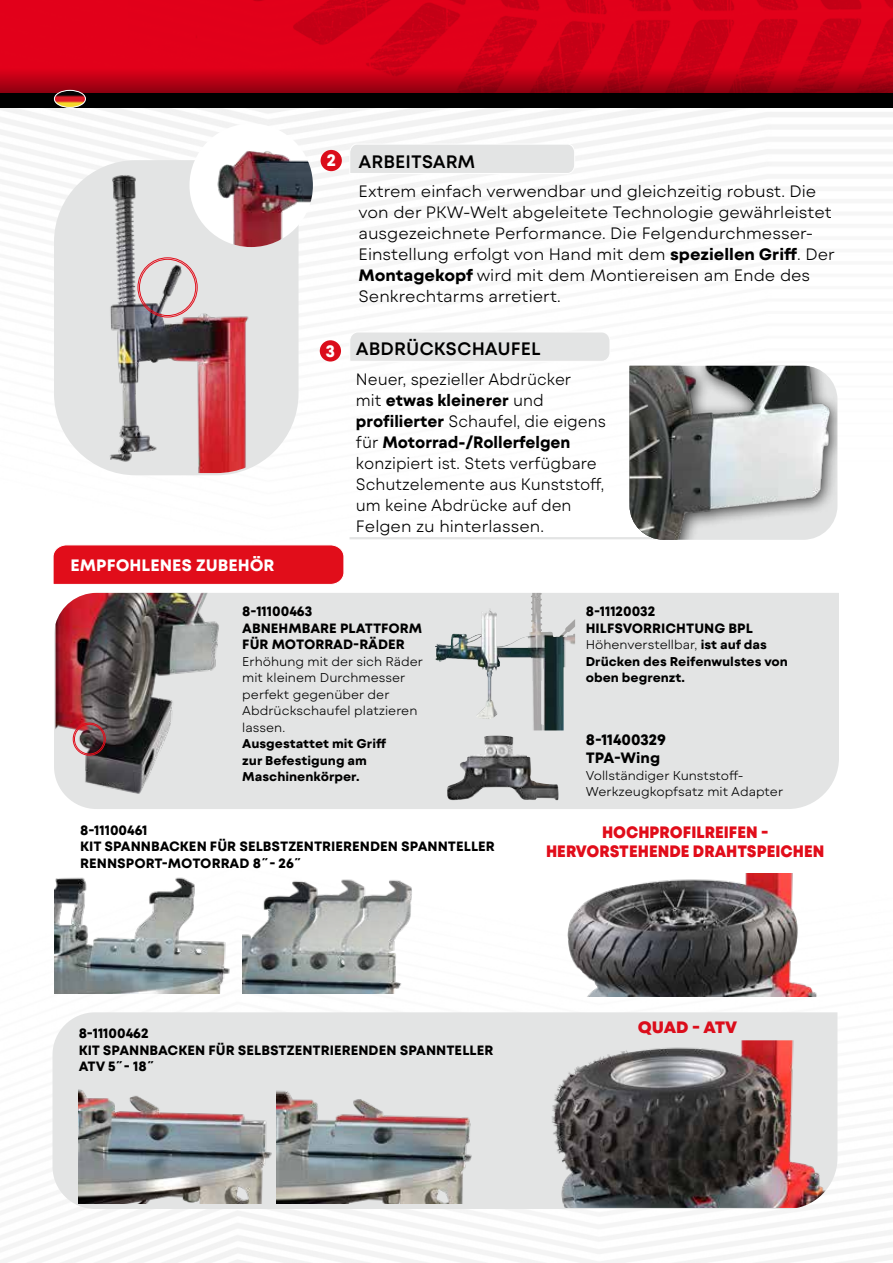
<style>
.page{position:relative;width:893px;height:1263px;background:#fff}
.page>*{position:absolute;margin:0;border:0;box-sizing:border-box;transform-origin:0 0}
.t1{font:600 18px "Mont Blanc";color:#000}
.t2{font:300 16.5px/21px "Mont Blanc";color:#000}
.t3{font:300 16.5px/21px "Mont Blanc";color:#000;scale:.95 1}
.t4{font:800 16.5px/19.8px "Mont Blanc";color:#e10d1a;text-align:center;scale:.92 1}
.t5{font:700 16.5px "Mont Blanc";color:#fff}
.t6{font:800 16.5px "Mont Blanc";color:#db0d1b}
.t7{font:700 15px/18px "Mont Blanc";color:#000}
.t8{font:700 13.5px/16.5px "Mont Blanc";color:#000}
.t9{font:300 12.75px/16.5px "Mont Blanc";color:#000}
.t10{font:700 12.75px/16.5px "Mont Blanc";color:#000}
.s1{font-weight:700}
.s2{font-weight:300}
</style>
<div class="page">
<img style="left:0;top:108px;width:893px;height:1155px">
<div style="left:0;top:0;width:128px;height:68px;background:#e2001a"></div>
<img style="left:128px;top:0;width:765px;height:68px">
<svg style="left:0;top:68px;width:893px;height:25px;background:#b30014"></svg>
<div style="left:0;top:93px;width:893px;height:15px;background:#000"></div>
<hr style="left:350px;top:537px;width:456px;height:2px;background:#e3e4e4">
<svg style="left:53px;top:159px;width:247px;height:317px;background:#d1c3c4"></svg>
<img style="left:629px;top:366px;width:208px;height:174px">
<div style="left:189px;top:124px;width:124px;height:123px;background:#fff;border-radius:50%"></div>
<img style="left:202px;top:127px;width:111px;height:120px">
<div style="left:138px;top:258px;width:59px;height:59px;border:1px solid #e10d1a;border-radius:50%"></div>
<div style="left:139px;top:259px;width:57px;height:57px;border:1px solid #e10d1a;border-radius:50%"></div>
<div style="left:53px;top:1012px;width:784px;height:197px;background:#e3e4e4"></div>
<img style="left:549px;top:1040px;width:279px;height:168px">
<img style="left:79px;top:1085px;width:395px;height:119px">
<img style="left:540px;top:873px;width:299px;height:124px">
<img style="left:54px;top:870px;width:180px;height:123px">
<img style="left:242px;top:870px;width:181px;height:123px">
<div style="left:54px;top:593px;width:785px;height:216px;background:#e3e4e4"></div>
<img style="left:56px;top:593px;width:178px;height:203px">
<div style="left:73px;top:723px;width:32px;height:32px;border:1px solid #e10d1a;border-radius:50%"></div>
<div style="left:74px;top:724px;width:30px;height:30px;border:1px solid #e10d1a;border-radius:50%"></div>
<img style="left:487px;top:593px;width:45px;height:53px">
<img style="left:447px;top:736px;width:112px;height:65px">
<svg style="left:349px;top:144px;width:226px;height:30px;background:#e4e5e5"></svg>
<svg style="left:349px;top:332px;width:261px;height:30px;background:#e4e5e5"></svg>
<img style="left:54px;top:90px;width:31px;height:17px">
<div style="left:54px;top:90px;width:32px;height:18px;border:1px solid #fff;border-radius:50%"></div>
<div style="left:321px;top:150px;width:21px;height:21px;background:#db0d1b;border-radius:50%"></div>
<div style="left:320px;top:340px;width:21px;height:21px;background:#db0d1b;border-radius:50%"></div>
<svg style="left:53px;top:544px;width:291px;height:41px;background:#e31e2a"></svg>
<p class="t5" style="left:71px;top:554px;width:206px">EMPFOHLENES ZUBEHÖR</p>
<p class="t5" style="left:327px;top:150px;width:11px">2</p>
<p class="t5" style="left:326px;top:340px;width:11px">3</p>
<p class="t1" style="left:358px;top:150px;width:118px">ARBEITSARM</p>
<p class="t2" style="left:358px;top:181px;width:478px">Extrem einfach verwendbar und gleichzeitig robust. Die von der PKW-Welt abgeleitete Technologie gewährleistet ausgezeichnete Performance. Die Felgendurchmesser-Einstellung erfolgt von Hand mit dem <span class="s1">speziellen Griff</span>. Der <span class="s1">Montagekopf</span> wird mit dem Montiereisen am Ende des Senkrechtarms arretiert.</p>
<p class="t1" style="left:356px;top:337px;width:186px">ABDRÜCKSCHAUFEL</p>
<p class="t3" style="left:356px;top:369px;width:265px">Neuer, spezieller Abdrücker<br>mit <span class="s1">etwas kleinerer</span> und <span class="s1">profilierter</span> Schaufel, die eigens für <span class="s1">Motorrad-/Rollerfelgen </span>konzipiert ist. Stets verfügbare<br>Schutzelemente aus Kunststoff, um keine Abdrücke auf den<br>Felgen zu hinterlassen.</p>
<p class="t8" style="left:242px;top:604px;width:181px">8-11100463<br>ABNEHMBARE PLATTFORM<br>FÜR MOTORRAD-RÄDER</p>
<p class="t9" style="left:242px;top:653px;width:182px">Erhöhung mit der sich Räder mit kleinem Durchmesser perfekt gegenüber der<br>Abdrückschaufel platzieren lassen.</p>
<p class="t10" style="left:242px;top:736px;width:145px">Ausgestattet mit Griff zur Befestigung am<br>Maschinenkörper.</p>
<p class="t8" style="left:80px;top:822px;width:416px">8-11100461<br>KIT SPANNBACKEN FÜR SELBSTZENTRIERENDEN SPANNTELLER<br>RENNSPORT-MOTORRAD 8˝- 26˝</p>
<p class="t8" style="left:586px;top:604px;width:169px">8-11120032<br>HILFSVORRICHTUNG BPL</p>
<p class="t10" style="left:586px;top:637px;width:204px"><span class="s2">Höhenverstellbar,</span> ist auf das<br>Drücken des Reifenwulstes von oben begrenzt.</p>
<p class="t7" style="left:586px;top:731px;width:82px">8-11400329<br>TPA-Wing</p>
<p class="t9" style="left:586px;top:767px;width:199px">Vollständiger Kunststoff-<br>Werkzeugkopfsatz mit Adapter</p>
<p class="t4" style="left:546px;top:822px;width:304px">HOCHPROFILREIFEN -<br>HERVORSTEHENDE DRAHTSPEICHEN</p>
<p class="t8" style="left:79px;top:1025px;width:416px">8-11100462<br>KIT SPANNBACKEN FÜR SELBSTZENTRIERENDEN SPANNTELLER<br>ATV 5˝- 18˝</p>
<p class="t6" style="left:638px;top:1017px;width:101px">QUAD - ATV</p>
</div>
